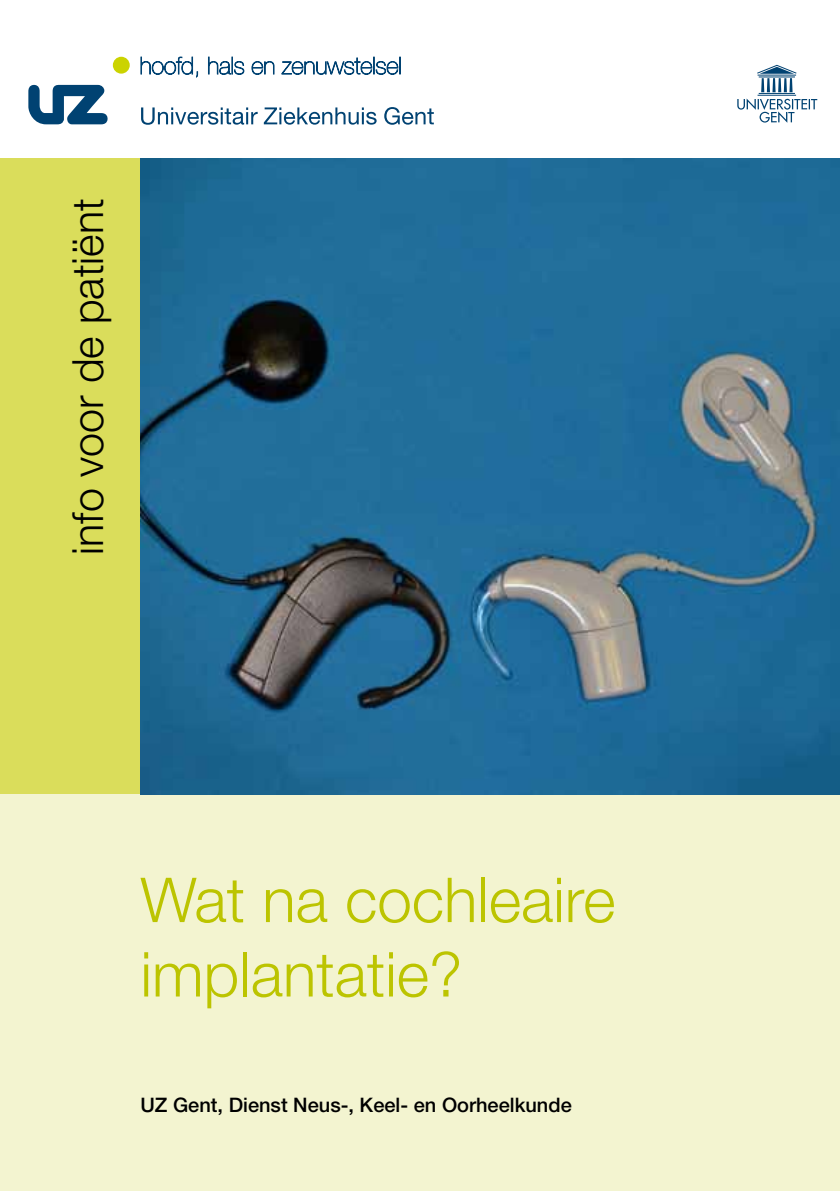
<style>
.page{position:relative;width:840px;height:1191px;background:#fff}
.page>*{position:absolute;margin:0;border:0;box-sizing:border-box;transform-origin:0 0}
.t1{font:300 62px/74.4px "Helvetica Neue LT";color:#bcc400}
.t2{font:300 43px "Helvetica Neue LT";color:#000}
.t3{font:500 20px "Helvetica Neue LT";color:#000}
</style>
<div class="page">
<div style="left:0;top:746px;width:839px;height:445px;background:#f3f4d0"></div>
<div style="left:0;top:159px;width:142px;height:635px;background:#dadd5b"></div>
<svg style="left:737px;top:65px;width:79px;height:58px"></svg>
<img style="left:140px;top:159px;width:699px;height:635px">
<div style="left:113px;top:57px;width:17px;height:17px;background:#cbd300;border-radius:50%"></div>
<svg style="left:28px;top:85px;width:79px;height:39px"></svg>
<svg style="left:141px;top:107px;width:116px;height:18px"></svg>
<svg style="left:264px;top:107px;width:112px;height:18px"></svg>
<svg style="left:384px;top:107px;width:49px;height:18px"></svg>
<svg style="left:141px;top:57px;width:57px;height:20px"></svg>
<svg style="left:208px;top:57px;width:36px;height:17px"></svg>
<svg style="left:252px;top:61px;width:22px;height:13px"></svg>
<svg style="left:282px;top:57px;width:118px;height:18px"></svg>
<h2 class="t2" style="left:62px;top:554px;width:358px;rotate:-90deg">info voor de patiënt</h2>
<h1 class="t1" style="left:140px;top:861px;width:476px">Wat na cochleaire implantatie?</h1>
<p class="t3" style="left:140px;top:1092px;width:432px">UZ Gent, Dienst Neus-, Keel- en Oorheelkunde</p>
</div>
